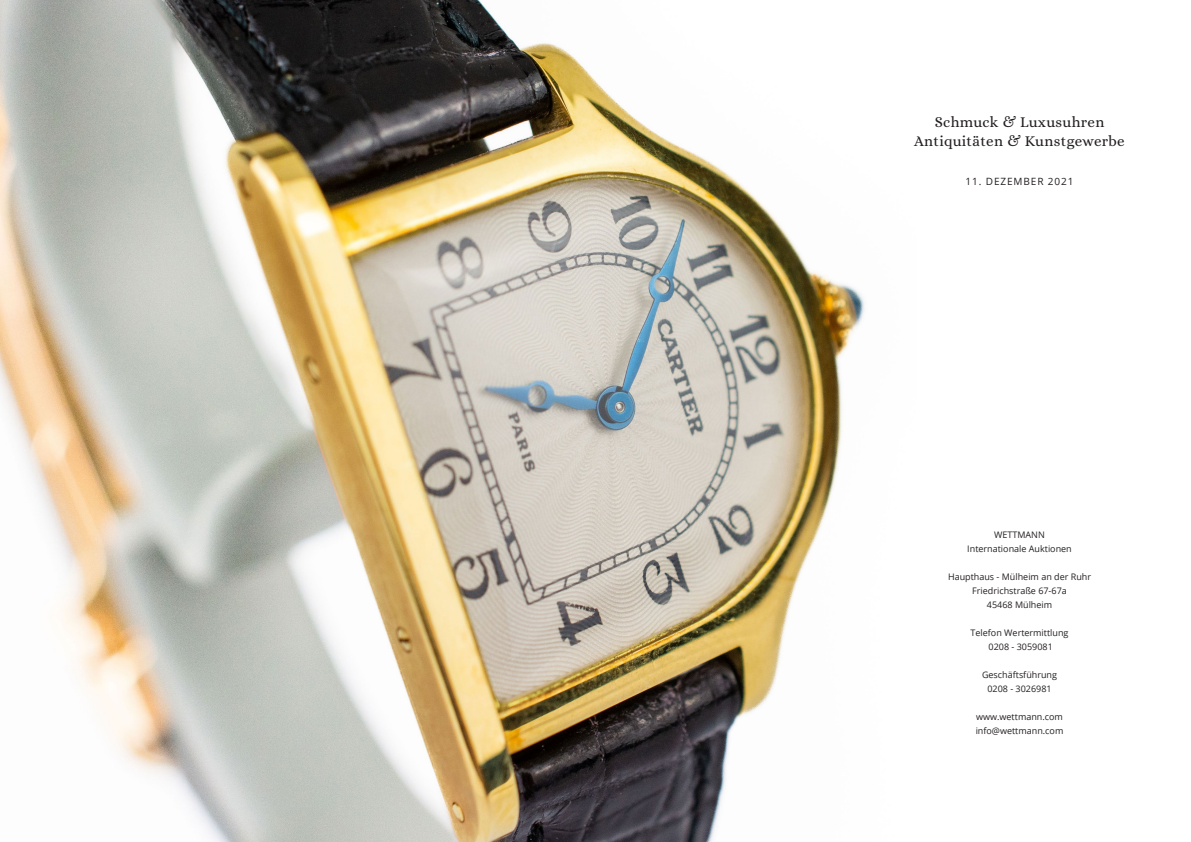
<style>
.page{position:relative;width:1191px;height:842px;background:#fff}
.page>*{position:absolute;margin:0;border:0;box-sizing:border-box;transform-origin:0 0}
.t1{font:15px "Alice";letter-spacing:.02em;color:#231f20}
.t2{font:10px "Open Sans";letter-spacing:.09em;color:#231f20}
.t3{font:9px "Open Sans";color:#231f20}
</style>
<div class="page">
<img style="left:0;top:0;width:865px;height:842px">
<p class="t1" style="left:934px;top:114px;width:171px">Schmuck &amp; Luxusuhren</p>
<p class="t1" style="left:914px;top:133px;width:212px">Antiquitäten &amp; Kunstgewerbe</p>
<p class="t2" style="left:965px;top:175px;width:109px">11. DEZEMBER 2021</p>
<p class="t3" style="left:994px;top:529px;width:52px">WETTMANN</p>
<p class="t3" style="left:967px;top:543px;width:106px">Internationale Auktionen</p>
<p class="t3" style="left:948px;top:571px;width:145px">Haupthaus - Mülheim an der Ruhr</p>
<p class="t3" style="left:972px;top:585px;width:96px">Friedrichstraße 67-67a</p>
<p class="t3" style="left:987px;top:599px;width:67px">45468 Mülheim</p>
<p class="t3" style="left:970px;top:627px;width:99px">Telefon Wertermittlung</p>
<p class="t3" style="left:988px;top:641px;width:66px">0208 - 3059081</p>
<p class="t3" style="left:982px;top:669px;width:76px">Geschäftsführung</p>
<p class="t3" style="left:987px;top:683px;width:66px">0208 - 3026981</p>
<p class="t3" style="left:976px;top:711px;width:88px">www.wettmann.com</p>
<p class="t3" style="left:975px;top:725px;width:89px">info@wettmann.com</p>
</div>
